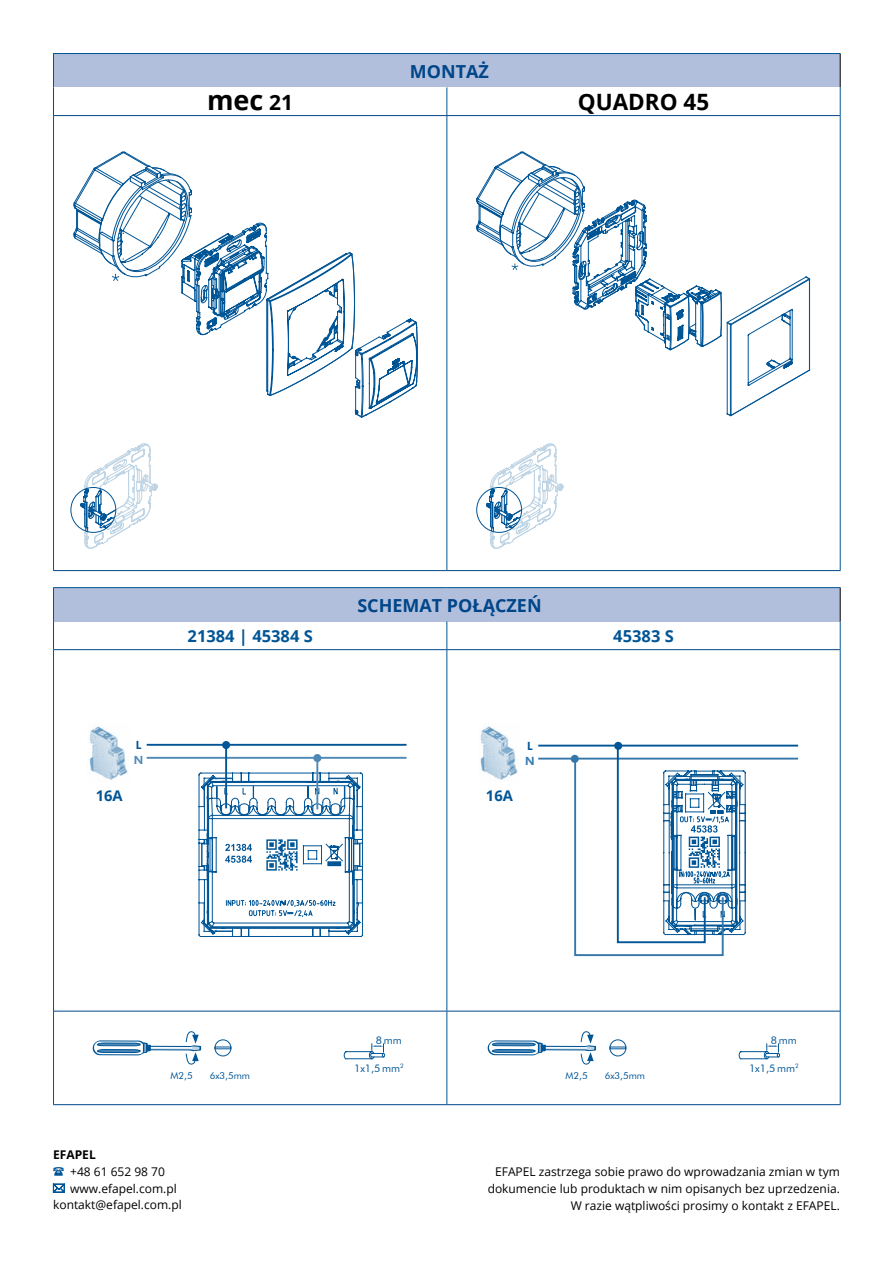
<style>
.page{position:relative;width:893px;height:1263px;background:#fff}
.page>*{position:absolute;margin:0;border:0;box-sizing:border-box;transform-origin:0 0}
.t1{font:700 27px "Open Sans";color:#000}
.t2{font:700 22.5px "Open Sans";color:#000}
.t3{font:700 18px "Open Sans";color:#004689}
.t4{font:700 16.5px "Open Sans";color:#005596}
.t5{font:700 14.7px "Open Sans";color:#005596}
.t6{font:12px/16.8px "Open Sans";color:#000;text-align:right}
.t7{font:700 12px "Open Sans";color:#000}
.t8{font:800 11.4px "Futura BT";color:#005596}
.t9{font:800 11.4px "Futura BT";color:#4d88b6}
.t10{font:800 11.4px "Futura BT";color:#3377ab}
.t11{font:10.5px "Futura BT";color:#005596}
.t12{font:9.6px "Futura BT";color:#005596}
.s1{font-size:21px}
</style>
<div class="page">
<div style="left:54px;top:54px;width:786px;height:33px;background:#b1bfdc"></div>
<hr style="left:53px;top:53px;width:394px;height:1px;background:#005596">
<hr style="left:53px;top:54px;width:1px;height:33px;background:#005596">
<hr style="left:447px;top:53px;width:394px;height:1px;background:#005596">
<svg style="left:446px;top:87px;width:1px;height:28px"></svg>
<svg style="left:840px;top:87px;width:1px;height:29px"></svg>
<hr style="left:53px;top:116px;width:1px;height:454px;background:#005596">
<hr style="left:446px;top:116px;width:1px;height:454px;background:#005596">
<hr style="left:840px;top:116px;width:1px;height:454px;background:#005596">
<hr style="left:840px;top:54px;width:1px;height:33px;background:#000">
<svg style="left:53px;top:87px;width:1px;height:28px"></svg>
<hr style="left:53px;top:115px;width:394px;height:1px;background:#004689">
<hr style="left:447px;top:115px;width:393px;height:1px;background:#004689">
<hr style="left:53px;top:570px;width:394px;height:1px;background:#004689">
<hr style="left:447px;top:570px;width:394px;height:1px;background:#004689">
<div style="left:54px;top:588px;width:786px;height:33px;background:#b1bfdc"></div>
<hr style="left:53px;top:587px;width:394px;height:1px;background:#005596">
<hr style="left:53px;top:588px;width:1px;height:33px;background:#005596">
<hr style="left:447px;top:587px;width:394px;height:1px;background:#005596">
<svg style="left:446px;top:621px;width:1px;height:28px"></svg>
<svg style="left:840px;top:621px;width:1px;height:29px"></svg>
<hr style="left:53px;top:650px;width:1px;height:361px;background:#005596">
<hr style="left:446px;top:650px;width:1px;height:361px;background:#005596">
<hr style="left:840px;top:650px;width:1px;height:361px;background:#005596">
<hr style="left:53px;top:1011px;width:1px;height:93px;background:#005596">
<hr style="left:446px;top:1011px;width:1px;height:93px;background:#005596">
<hr style="left:840px;top:1011px;width:1px;height:93px;background:#005596">
<hr style="left:840px;top:588px;width:1px;height:33px;background:#000">
<svg style="left:53px;top:621px;width:1px;height:28px"></svg>
<hr style="left:53px;top:649px;width:394px;height:1px;background:#004689">
<hr style="left:447px;top:649px;width:393px;height:1px;background:#004689">
<hr style="left:54px;top:1011px;width:393px;height:1px;background:#004689">
<hr style="left:447px;top:1011px;width:393px;height:1px;background:#004689">
<hr style="left:53px;top:1104px;width:394px;height:1px;background:#004689">
<hr style="left:447px;top:1104px;width:394px;height:1px;background:#004689">
<svg style="left:53px;top:1167px;width:11px;height:9px"></svg>
<svg style="left:53px;top:1183px;width:12px;height:10px"></svg>
<svg style="left:80px;top:443px;width:77px;height:106px"></svg>
<div style="left:71px;top:487px;width:45px;height:46px;border:1px solid #005596;border-radius:50%"></div>
<svg style="left:486px;top:443px;width:77px;height:106px"></svg>
<div style="left:476px;top:487px;width:46px;height:46px;border:1px solid #005596;border-radius:50%"></div>
<svg style="left:73px;top:152px;width:345px;height:266px"></svg>
<svg style="left:476px;top:152px;width:334px;height:264px"></svg>
<img style="left:89px;top:726px;width:39px;height:54px">
<svg style="left:199px;top:772px;width:164px;height:165px"></svg>
<svg style="left:327px;top:861px;width:14px;height:5px"></svg>
<hr style="left:147px;top:757px;width:260px;height:2px;background:#4d88b6">
<hr style="left:225px;top:745px;width:2px;height:63px;background:#005596">
<hr style="left:316px;top:757px;width:2px;height:52px;background:#4d88b6">
<hr style="left:147px;top:744px;width:260px;height:2px;background:#005596">
<div style="left:313px;top:754px;width:8px;height:8px;background:#4d88b6;border-radius:50%"></div>
<div style="left:222px;top:741px;width:8px;height:8px;background:#005596;border-radius:50%"></div>
<img style="left:480px;top:726px;width:38px;height:54px">
<hr style="left:538px;top:758px;width:260px;height:1px;background:#3377ab">
<svg style="left:573px;top:743px;width:173px;height:214px"></svg>
<hr style="left:538px;top:745px;width:260px;height:1px;background:#005596">
<div style="left:571px;top:755px;width:8px;height:8px;background:#3377ab;border-radius:50%"></div>
<div style="left:614px;top:742px;width:8px;height:8px;background:#005596;border-radius:50%"></div>
<svg style="left:344px;top:1044px;width:41px;height:15px"></svg>
<svg style="left:93px;top:1031px;width:108px;height:33px"></svg>
<hr style="left:151px;top:1047px;width:41px;height:1px;background:#fff">
<hr style="left:97px;top:1046px;width:42px;height:2px;background:#fff">
<svg style="left:215px;top:1040px;width:16px;height:16px"></svg>
<div style="left:215px;top:1040px;width:16px;height:16px;border:1px solid #005596;border-radius:50%"></div>
<svg style="left:215px;top:1047px;width:16px;height:2px"></svg>
<svg style="left:739px;top:1044px;width:41px;height:15px"></svg>
<svg style="left:488px;top:1031px;width:108px;height:33px"></svg>
<hr style="left:546px;top:1047px;width:41px;height:1px;background:#fff">
<hr style="left:492px;top:1046px;width:42px;height:2px;background:#fff">
<svg style="left:610px;top:1040px;width:16px;height:16px"></svg>
<div style="left:610px;top:1040px;width:16px;height:16px;border:1px solid #005596;border-radius:50%"></div>
<svg style="left:610px;top:1047px;width:16px;height:2px"></svg>
<h3 class="t3" style="left:410px;top:58px;width:81px">MONTAŻ</h3>
<h1 class="t1" style="left:207px;top:81px;width:88px">mec <span class="s1">21</span></h1>
<h2 class="t2" style="left:578px;top:86px;width:133px">QUADRO 45</h2>
<h3 class="t3" style="left:357px;top:592px;width:186px">SCHEMAT POŁĄCZEŃ</h3>
<p class="t5" style="left:96px;top:785px;width:28px">16A</p>
<p class="t8" style="left:136px;top:738px;width:7px">L</p>
<p class="t9" style="left:134px;top:753px;width:11px">N</p>
<h3 class="t4" style="left:188px;top:624px;width:127px">21384 | 45384 S</h3>
<h3 class="t4" style="left:613px;top:624px;width:62px">45383 S</h3>
<p class="t5" style="left:486px;top:785px;width:28px">16A</p>
<p class="t8" style="left:527px;top:739px;width:7px">L</p>
<p class="t10" style="left:525px;top:754px;width:11px">N</p>
<p class="t12" style="left:171px;top:1069px;width:24px">M2,5</p>
<p class="t12" style="left:210px;top:1069px;width:42px">6x3,5mm</p>
<p class="t11" style="left:376px;top:1034px;width:27px">8mm</p>
<p class="t11" style="left:354px;top:1061px;width:51px">1x1,5 mm<sup>2</sup></p>
<p class="t12" style="left:565px;top:1069px;width:24px">M2,5</p>
<p class="t12" style="left:605px;top:1069px;width:42px">6x3,5mm</p>
<p class="t11" style="left:771px;top:1034px;width:27px">8mm</p>
<p class="t11" style="left:749px;top:1061px;width:51px">1x1,5 mm<sup>2</sup></p>
<p class="t7" style="left:53px;top:1146px;width:44px">EFAPEL</p>
<p class="t6" style="left:70px;top:1162px;width:96px">+48 61 652 98 70</p>
<p class="t6" style="left:70px;top:1179px;width:108px">www.efapel.com.pl</p>
<p class="t6" style="left:53px;top:1196px;width:130px">kontakt@efapel.com.pl</p>
<p class="t6" style="left:488px;top:1163px;width:354px">EFAPEL zastrzega sobie prawo do wprowadzania zmian w tym dokumencie lub produktach w nim opisanych bez uprzedzenia.<br>W razie wątpliwości prosimy o kontakt z EFAPEL.</p>
</div>
